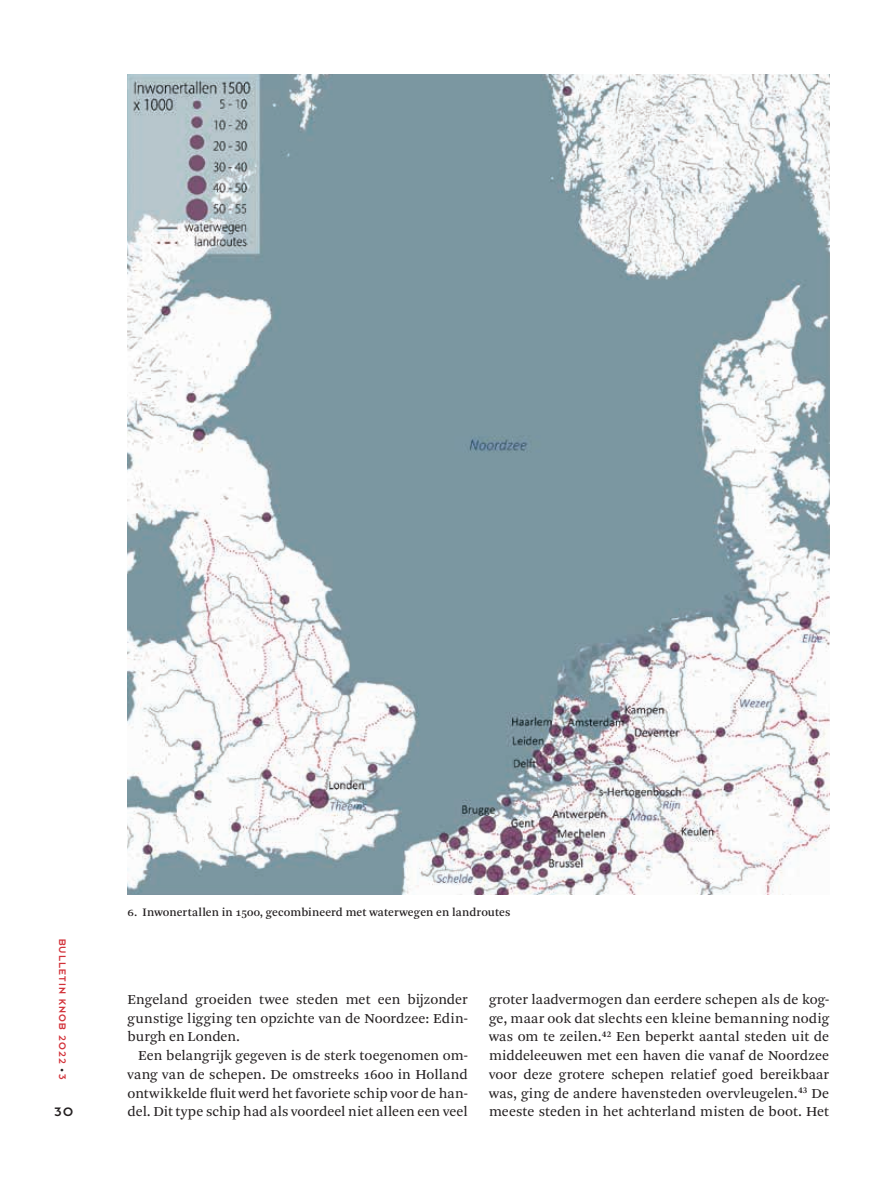
<style>
.page{position:relative;width:893px;height:1191px;background:#fff}
.page>*{position:absolute;margin:0;border:0;box-sizing:border-box;transform-origin:0 0}
.t1{font:14.4px/18.8px "Arnhem Pro Blond";letter-spacing:.005em;color:#231f20;text-align:justify}
.t2{font:13.5px "Dessau Pro";color:#231f20}
.t3{font:12px "Arnhem Pro";letter-spacing:.01em;color:#231f20}
.t4{font:10.5px "Dessau Pro";letter-spacing:.11em;color:#d23139}
.s1{font-size:8.25px;color:#231f20}
.s2{font-size:12.3px}
</style>
<div class="page">
<img style="left:128px;top:74px;width:701px;height:820px">
<p class="t4" style="left:68px;top:938px;width:143px;rotate:90deg">BULLETIN KNOB 2022 <span class="s1">•</span> 3</p>
<p class="t2" style="left:54px;top:1105px;width:20px">30</p>
<p class="t3" style="left:128px;top:904px;width:384px"><span class="s2">6</span>. Inwonertallen in 1500, gecombineerd met waterwegen en landroutes</p>
<p class="t1" style="left:128px;top:990px;width:342px">Engeland groeiden twee steden met een bijzonder gunstige ligging ten opzichte van de Noordzee: Edin&shy;burgh en Londen.</p>
<p class="t1" style="left:128px;top:1046px;width:342px;text-indent:11px">Een belangrijk gegeven is de sterk toegenomen om&shy;vang van de schepen. De omstreeks 1600 in Holland ontwikkelde fluit werd het favoriete schip voor de han&shy;del. Dit type schip had als voordeel niet alleen een veel</p>
<p class="t1" style="left:489px;top:990px;width:342px">groter laadvermogen dan eerdere schepen als de kog&shy;ge, maar ook dat slechts een kleine bemanning nodig was om te zeilen.<sup>42</sup> Een beperkt aantal steden uit de middeleeuwen met een haven die vanaf de Noordzee voor deze grotere schepen relatief goed bereikbaar was, ging de andere havensteden overvleugelen.<sup>43</sup> De meeste steden in het achterland misten de boot. Het</p>
</div>
